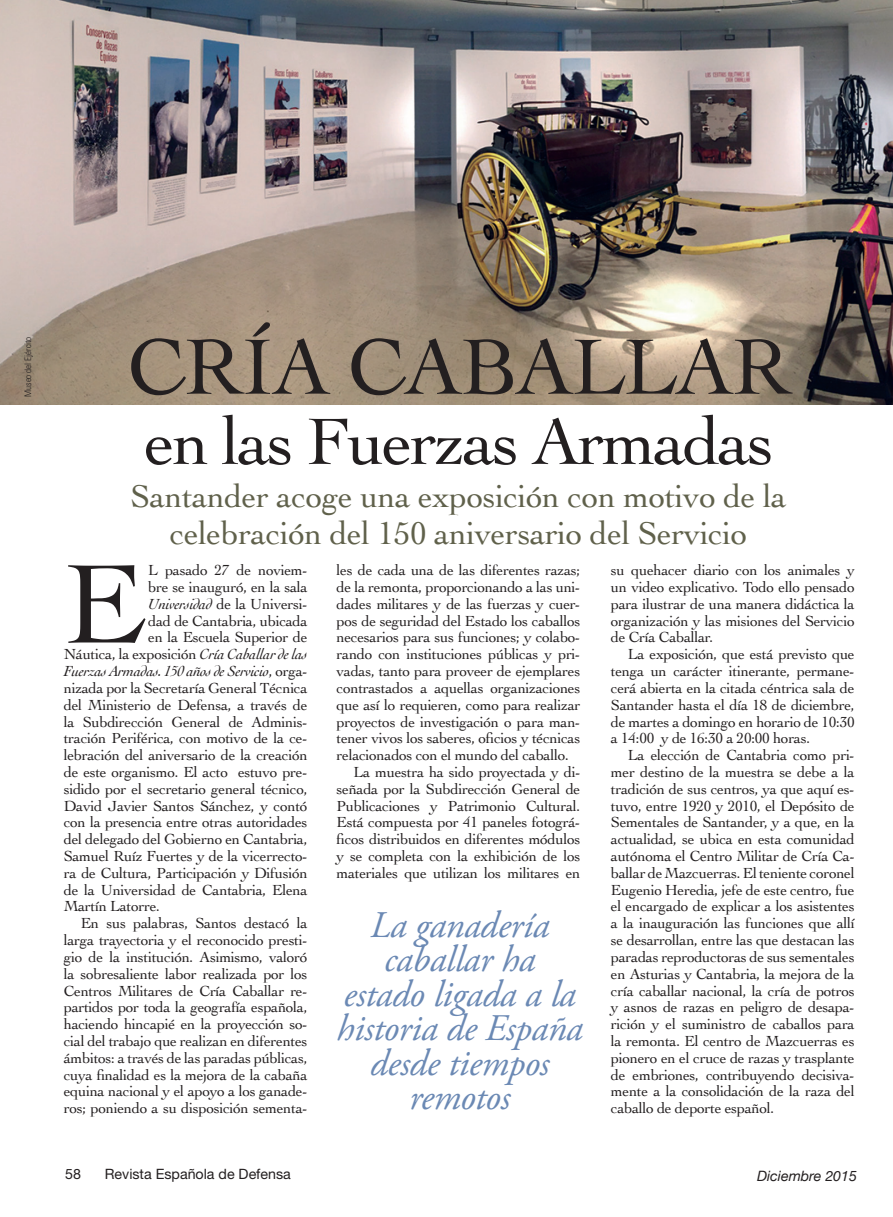
<style>
.page{position:relative;width:893px;height:1217px;background:#fff}
.page>*{position:absolute;margin:0;border:0;box-sizing:border-box;transform-origin:0 0}
.t1{font:118.05px "Cochin";color:#231f20}
.t2{font:82.5px "Cochin";letter-spacing:-.02em;color:#231f20}
.t3{font:69px "Cochin";letter-spacing:-.035em;color:#231f20}
.t4{font:italic 37.5px/34.5px "Adobe Garamond Pro";letter-spacing:-.01em;color:#6b89b4;text-align:center}
.t5{font:33px/37.5px "Cochin";letter-spacing:-.01em;color:#60614b;text-align:center}
.t6{font:15.3px/16.8px "Cochin";letter-spacing:-.02em;color:#231f20;text-align:justify}
.t7{font:italic 15.3px "Cochin";letter-spacing:-.02em;color:#231f20}
.t8{font:14.25px "Helvetica Neue";color:#231f20}
.t9{font:italic 14.25px "Helvetica Neue";color:#231f20}
.t10{font:300 condensed 9px "Univers";letter-spacing:-.005em;color:#231f20}
.s1{font-style:italic}
.s2{font-style:normal}
</style>
<div class="page">
<img style="left:0;top:0;width:893px;height:404px">
<p class="t10" style="left:23px;top:397px;width:62px;rotate:-90deg">Museo del Ejército</p>
<h2 class="t2" style="left:127px;top:311px;width:608px">cría caballar</h2>
<h3 class="t3" style="left:144px;top:394px;width:631px">en las Fuerzas Armadas</h3>
<h3 class="t5" style="left:130px;top:476px;width:658px">Santander acoge una exposición con motivo de la celebración del 150 aniversario del Servicio</h3>
<h1 class="t1" style="left:64px;top:524px;width:82px">E</h1>
<p class="t6" style="left:148px;top:561px;width:161px">l pasado 27 de noviem-</p>
<p class="t6" style="left:611px;top:561px;width:245px">su quehacer diario con los animales y un video explicativo. Todo ello pensado para ilustrar de una manera didáctica la organización y las misiones del Servicio de Cría Caballar.</p>
<p class="t6" style="left:611px;top:645px;width:245px;text-indent:17px">La exposición, que está previsto que tenga un carácter itinerante, permane&shy;cerá abierta en la citada céntrica sala de Santander hasta el día 18 de diciembre, de martes a domingo en horario de 10:30 a 14:00 y de 16:30 a 20:00 horas.</p>
<p class="t6" style="left:611px;top:746px;width:245px;text-indent:17px">La elección de Cantabria como pri&shy;mer destino de la muestra se debe a la tradición de sus centros, ya que aquí es&shy;tuvo, entre 1920 y 2010, el Depósito de Sementales de Santander, y a que, en la actualidad, se ubica en esta comunidad autónoma el Centro Militar de Cría Ca&shy;ballar de Mazcuerras. El teniente coronel Eugenio Heredia, jefe de este centro, fue el encargado de explicar a los asistentes a la inauguración las funciones que allí se desarrollan, entre las que destacan las paradas reproductoras de sus sementales en Asturias y Cantabria, la mejora de la cría caballar nacional, la cría de potros y asnos de razas en peligro de desapa&shy;rición y el suministro de caballos para la remonta. El centro de Mazcuerras es pionero en el cruce de razas y trasplante de embriones, contribuyendo decisiva&shy;mente a la consolidación de la raza del caballo de deporte español.</p>
<p class="t6" style="left:337px;top:561px;width:245px">les de cada una de las diferentes razas;</p>
<p class="t6" style="left:337px;top:578px;width:245px">de la remonta, proporcionando a las uni-</p>
<p class="t6" style="left:337px;top:594px;width:245px">dades militares y de las fuerzas y cuer-</p>
<p class="t6" style="left:337px;top:611px;width:245px">pos de seguridad del Estado los caballos</p>
<p class="t6" style="left:337px;top:628px;width:245px">necesarios para sus funciones; y colabo-</p>
<p class="t6" style="left:337px;top:645px;width:245px">rando con instituciones públicas y pri-</p>
<p class="t6" style="left:337px;top:662px;width:245px">vadas, tanto para proveer de ejemplares</p>
<p class="t6" style="left:337px;top:678px;width:245px">contrastados a aquellas organizaciones</p>
<p class="t6" style="left:337px;top:695px;width:245px">que así lo requieren, como para realizar</p>
<p class="t6" style="left:337px;top:712px;width:245px">proyectos de investigación o para man-</p>
<p class="t6" style="left:337px;top:729px;width:245px">tener vivos los saberes, oficios y técnicas</p>
<p class="t6" style="left:337px;top:746px;width:234px">relacionados con el mundo del caballo.</p>
<p class="t6" style="left:354px;top:762px;width:228px">La muestra ha sido proyectada y di-</p>
<p class="t6" style="left:337px;top:779px;width:245px">señada por la Subdirección General de</p>
<p class="t6" style="left:337px;top:796px;width:245px">Publicaciones y Patrimonio Cultural.</p>
<p class="t6" style="left:337px;top:813px;width:245px">Está compuesta por 41 paneles fotográ-</p>
<p class="t6" style="left:337px;top:830px;width:245px">ficos distribuidos en diferentes módulos</p>
<p class="t6" style="left:337px;top:846px;width:245px">y se completa con la exhibición de los</p>
<p class="t6" style="left:337px;top:863px;width:245px">materiales que utilizan los militares en</p>
<p class="t6" style="left:148px;top:578px;width:161px">bre se inauguró, en la sala</p>
<p class="t6" style="left:148px;top:594px;width:161px"><span class="s1">Universidad</span> de la Universi-</p>
<p class="t6" style="left:148px;top:611px;width:161px">dad de Cantabria, ubicada</p>
<p class="t6" style="left:148px;top:628px;width:161px">en la Escuela Superior de</p>
<p class="t6" style="left:64px;top:645px;width:245px">Náutica, la exposición <span class="s1">Cría Caballar de las</span></p>
<p class="t7" style="left:64px;top:660px;width:245px">Fuerzas Armadas. 150 años de Servicio<span class="s2">, orga-</span></p>
<p class="t6" style="left:64px;top:678px;width:245px">nizada por la Secretaría General Técnica</p>
<p class="t6" style="left:64px;top:695px;width:245px">del Ministerio de Defensa, a través de</p>
<p class="t6" style="left:64px;top:712px;width:245px">la Subdirección General de Adminis-</p>
<p class="t6" style="left:64px;top:729px;width:245px">tración Periférica, con motivo de la ce-</p>
<p class="t6" style="left:64px;top:746px;width:245px">lebración del aniversario de la creación</p>
<p class="t6" style="left:64px;top:762px;width:245px">de este organismo. El acto estuvo pre-</p>
<p class="t6" style="left:64px;top:779px;width:245px">sidido por el secretario general técnico,</p>
<p class="t6" style="left:64px;top:796px;width:245px">David Javier Santos Sánchez, y contó</p>
<p class="t6" style="left:64px;top:813px;width:245px">con la presencia entre otras autoridades</p>
<p class="t6" style="left:64px;top:830px;width:245px">del delegado del Gobierno en Cantabria,</p>
<p class="t6" style="left:64px;top:846px;width:245px">Samuel Ruíz Fuertes y de la vicerrecto-</p>
<p class="t6" style="left:64px;top:863px;width:245px">ra de Cultura, Participación y Difusión</p>
<p class="t6" style="left:64px;top:880px;width:245px">de la Universidad de Cantabria, Elena</p>
<p class="t6" style="left:64px;top:897px;width:98px">Martín Latorre.</p>
<p class="t6" style="left:81px;top:914px;width:228px">En sus palabras, Santos destacó la</p>
<p class="t6" style="left:64px;top:930px;width:245px">larga trayectoria y el reconocido presti-</p>
<p class="t6" style="left:64px;top:947px;width:245px">gio de la institución. Asimismo, valoró</p>
<p class="t6" style="left:64px;top:964px;width:245px">la sobresaliente labor realizada por los</p>
<p class="t6" style="left:64px;top:981px;width:245px">Centros Militares de Cría Caballar re-</p>
<p class="t6" style="left:64px;top:998px;width:245px">partidos por toda la geografía española,</p>
<p class="t6" style="left:64px;top:1014px;width:245px">haciendo hincapié en la proyección so-</p>
<p class="t6" style="left:64px;top:1031px;width:245px">cial del trabajo que realizan en diferentes</p>
<p class="t6" style="left:64px;top:1048px;width:245px">ámbitos: a través de las paradas públicas,</p>
<p class="t6" style="left:64px;top:1065px;width:245px">cuya finalidad es la mejora de la cabaña</p>
<p class="t6" style="left:64px;top:1082px;width:245px">equina nacional y el apoyo a los ganade-</p>
<p class="t6" style="left:64px;top:1098px;width:245px">ros; poniendo a su disposición sementa-</p>
<h3 class="t4" style="left:337px;top:908px;width:248px">La ganadería caballar ha<br>estado ligada a la historia de España desde tiempos remotos</h3>
<p class="t8" style="left:65px;top:1164px;width:17px">58</p>
<p class="t8" style="left:105px;top:1164px;width:188px">Revista Española de Defensa</p>
<p class="t9" style="left:757px;top:1163px;width:102px">Diciembre 2015</p>
</div>
